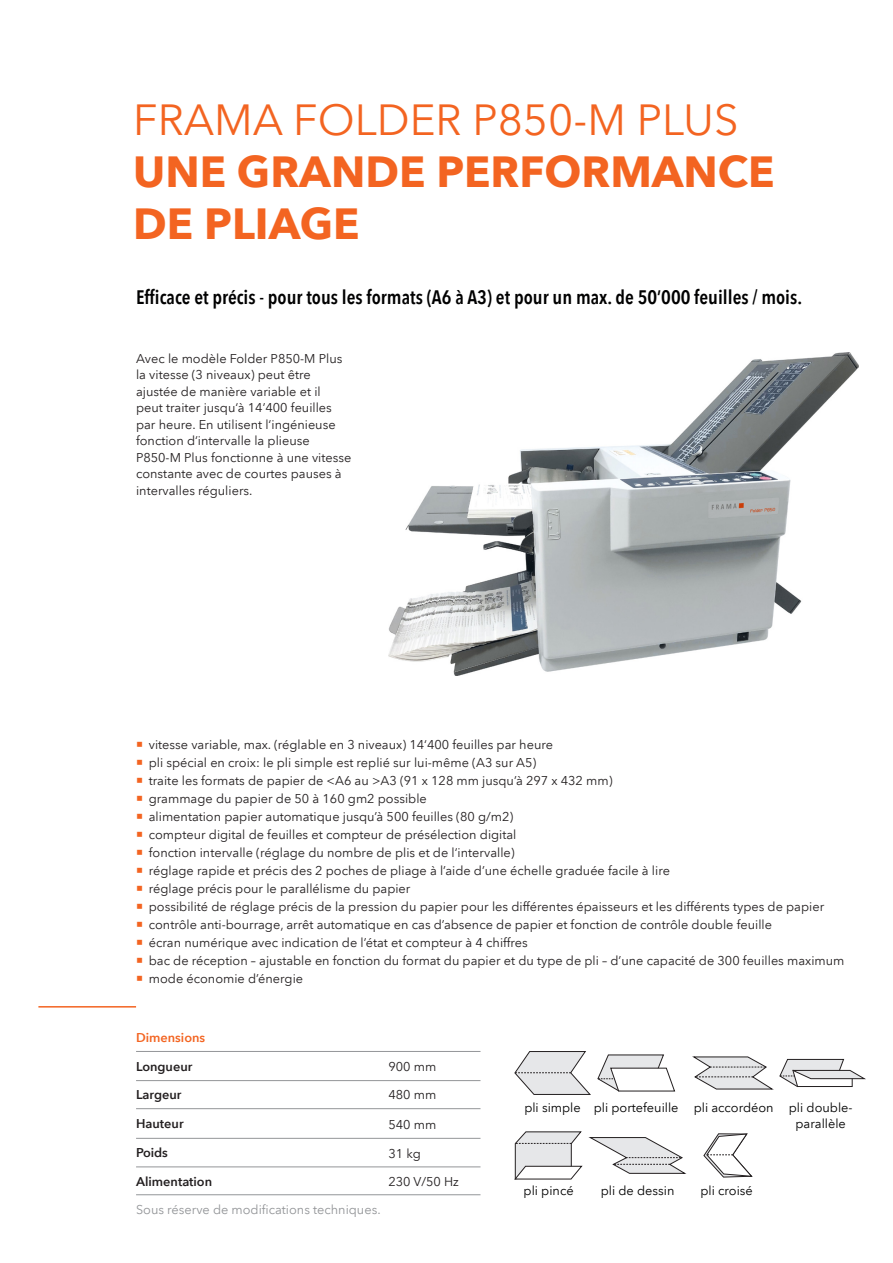
<style>
.page{position:relative;width:893px;height:1263px;background:#fff}
.page>*{position:absolute;margin:0;border:0;box-sizing:border-box;transform-origin:0 0}
.Überschrift{font:700 43.5px/52.2px "Avenir Next LT Pro";color:#f36421}
.Überschrift-2{font:43.5px "Avenir Next LT Pro";color:#f36421}
.Seitentitel{font:600 condensed 19.5px "Avenir Next LT Pro";color:#000001}
.Fliesstext{font:12.75px/16.5px "Avenir Next LT Pro";color:#231f20}
.Seitentitel-2{font:12.75px/15.3px "Avenir Next LT Pro";color:#000001;text-align:center}
.Fliesstext-2{font:600 12.75px "Avenir Next LT Pro";color:#231f20}
.Fliesstext-3{font:12.75px "Avenir Next LT Pro";color:#939598}
.Fliesstext-4{font:600 12.75px "Avenir Next LT Pro";color:#f36421}
</style>
<div class="page">
<hr style="left:38px;top:1006px;width:98px;height:1px;background:#f36421">
<hr style="left:136px;top:1051px;width:344px;height:1px;background:#939598">
<hr style="left:136px;top:1166px;width:344px;height:1px;background:#939598">
<hr style="left:136px;top:1194px;width:344px;height:1px;background:#939598">
<hr style="left:136px;top:1108px;width:344px;height:1px;background:#939598">
<hr style="left:136px;top:1080px;width:344px;height:1px;background:#939598">
<hr style="left:136px;top:1138px;width:344px;height:1px;background:#939598">
<svg style="left:514px;top:1051px;width:77px;height:44px"></svg>
<svg style="left:597px;top:1054px;width:78px;height:38px"></svg>
<svg style="left:693px;top:1056px;width:173px;height:34px"></svg>
<svg style="left:514px;top:1131px;width:69px;height:49px"></svg>
<svg style="left:589px;top:1137px;width:98px;height:37px"></svg>
<svg style="left:703px;top:1133px;width:50px;height:45px"></svg>
<img style="left:388px;top:353px;width:471px;height:322px">
<p class="Überschrift-2" style="left:133px;top:94px;width:607px">FRAMA FOLDER P850-M PLUS</p>
<p class="Überschrift" style="left:133px;top:146px;width:643px">UNE GRANDE PERFORMANCE<br>DE PLIAGE</p>
<p class="Seitentitel" style="left:136px;top:285px;width:668px">Efficace et précis - pour tous les formats (A6 à A3) et pour un max. de 50’000 feuilles / mois.</p>
<p class="Fliesstext" style="left:136px;top:350px;width:217px">Avec le modèle Folder P850-M Plus la vitesse (3 niveaux) peut être ajustée de manière variable et il<br>peut traiter jusqu‘à 14’400 feuilles par heure. En utilisent l‘ingénieuse fonction d‘intervalle la plieuse P850-M Plus fonctionne à une vitesse constante avec de courtes pauses à intervalles réguliers.</p>
<p class="Fliesstext" style="left:149px;top:736px;width:406px">vitesse variable, max. (réglable en 3 niveaux) 14‘400 feuilles par heure</p>
<p class="Fliesstext" style="left:149px;top:754px;width:389px">pli spécial en croix: le pli simple est replié sur lui-même (A3 sur A5)</p>
<p class="Fliesstext" style="left:149px;top:772px;width:465px">traite les formats de papier de &lt;A6 au &gt;A3 (91 x 128 mm jusqu’à 297 x 432 mm)</p>
<p class="Fliesstext" style="left:149px;top:790px;width:280px">grammage du papier de 50 à 160 gm2 possible</p>
<p class="Fliesstext" style="left:149px;top:808px;width:366px">alimentation papier automatique jusqu’à 500 feuilles (80 g/m2)</p>
<p class="Fliesstext" style="left:149px;top:826px;width:369px">compteur digital de feuilles et compteur de présélection digital</p>
<p class="Fliesstext" style="left:149px;top:844px;width:367px">fonction intervalle (réglage du nombre de plis et de l‘intervalle)</p>
<p class="Fliesstext" style="left:149px;top:862px;width:523px">réglage rapide et précis des 2 poches de pliage à l’aide d’une échelle graduée facile à lire</p>
<p class="Fliesstext" style="left:149px;top:880px;width:263px">réglage précis pour le parallélisme du papier</p>
<p class="Fliesstext" style="left:149px;top:898px;width:677px">possibilité de réglage précis de la pression du papier pour les différentes épaisseurs et les différents types de papier</p>
<p class="Fliesstext" style="left:149px;top:916px;width:625px">contrôle anti-bourrage, arrêt automatique en cas d’absence de papier et fonction de contrôle double feuille</p>
<p class="Fliesstext" style="left:149px;top:934px;width:380px">écran numérique avec indication de l’état et compteur à 4 chiffres</p>
<p class="Fliesstext" style="left:149px;top:952px;width:697px">bac de réception – ajustable en fonction du format du papier et du type de pli – d’une capacité de 300 feuilles maximum</p>
<p class="Fliesstext" style="left:149px;top:970px;width:156px">mode économie d’énergie</p>
<p class="Fliesstext-4" style="left:136px;top:1030px;width:71px">Dimensions</p>
<p class="Fliesstext-2" style="left:136px;top:1059px;width:58px">Longueur</p>
<p class="Fliesstext-2" style="left:136px;top:1087px;width:47px">Largeur</p>
<p class="Fliesstext-2" style="left:136px;top:1116px;width:49px">Hauteur</p>
<p class="Fliesstext-2" style="left:136px;top:1145px;width:33px">Poids</p>
<p class="Fliesstext-2" style="left:136px;top:1174px;width:78px">Alimentation</p>
<p class="Fliesstext-3" style="left:136px;top:1201px;width:246px">Sous réserve de modifications techniques.</p>
<p class="Fliesstext" style="left:388px;top:1058px;width:49px">900 mm</p>
<p class="Fliesstext" style="left:388px;top:1087px;width:49px">480 mm</p>
<p class="Fliesstext" style="left:388px;top:1116px;width:49px">540 mm</p>
<p class="Fliesstext" style="left:388px;top:1146px;width:34px">31 kg</p>
<p class="Fliesstext" style="left:388px;top:1173px;width:72px">230 V/50 Hz</p>
<p class="Seitentitel-2" style="left:524px;top:1100px;width:58px">pli simple</p>
<p class="Seitentitel-2" style="left:594px;top:1100px;width:86px">pli portefeuille</p>
<p class="Seitentitel-2" style="left:694px;top:1100px;width:82px">pli accordéon</p>
<p class="Seitentitel-2" style="left:789px;top:1100px;width:65px">pli double&shy;parallèle</p>
<p class="Seitentitel-2" style="left:524px;top:1183px;width:52px">pli pincé</p>
<p class="Seitentitel-2" style="left:601px;top:1183px;width:75px">pli de dessin</p>
<p class="Seitentitel-2" style="left:700px;top:1183px;width:54px">pli croisé</p>
</div>
